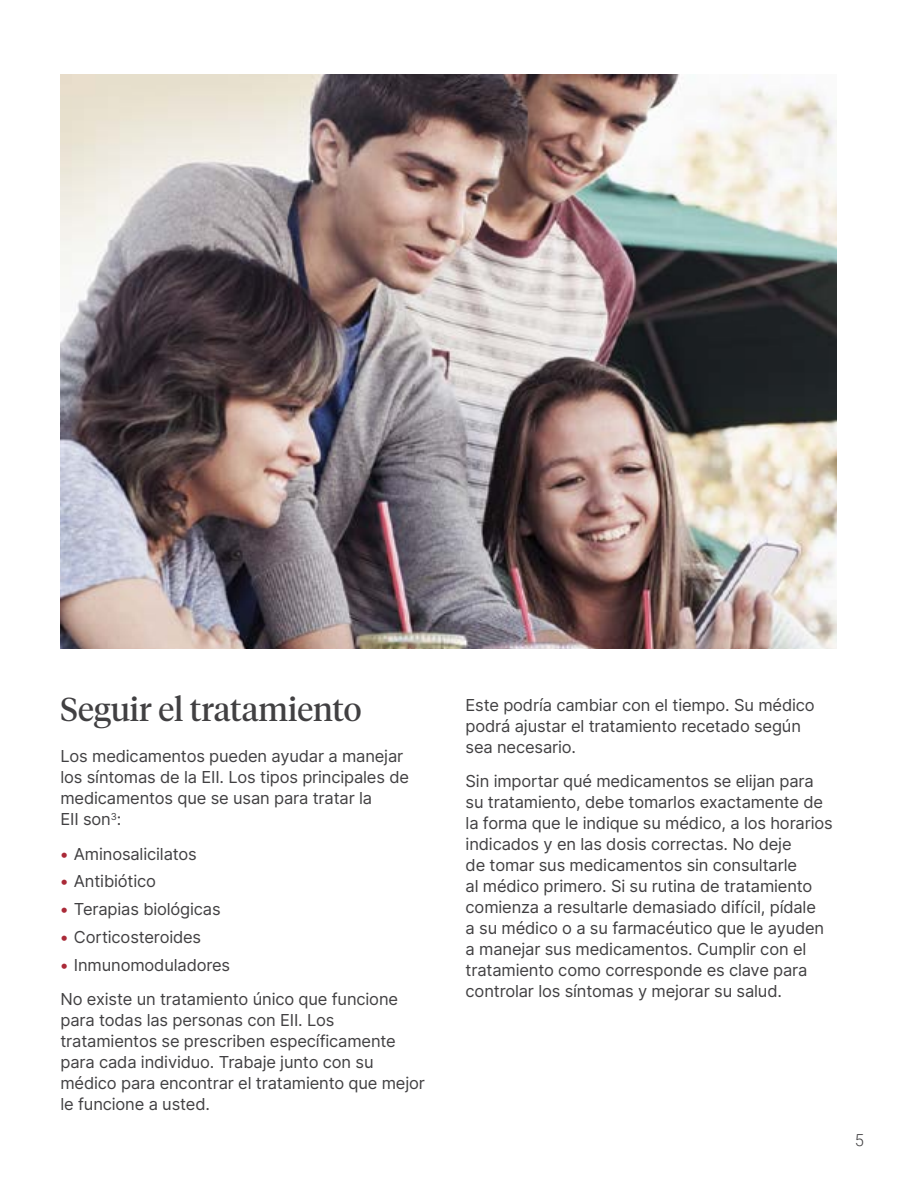
<style>
.page{position:relative;width:918px;height:1188px;background:#fff}
.page>*{position:absolute;margin:0;border:0;box-sizing:border-box;transform-origin:0 0}
._2nd_level_head{font:33px "Tiempos Headline";color:#414042}
.body_copy{font:16.5px/21px "Inter";letter-spacing:-.01em;color:#414042}
.t1{font:300 16.5px "Roboto";color:#414042}
.s1{font-weight:700;color:#aa2a38}
</style>
<div class="page">
<img style="left:61px;top:74px;width:776px;height:575px">
<p class="_2nd_level_head" style="left:60px;top:687px;width:303px">Seguir el tratamiento</p>
<p class="body_copy" style="left:60px;top:745px;width:350px">Los medicamentos pueden ayudar a manejar los síntomas de la EII. Los tipos principales de medicamentos que se usan para tratar la<br>EII son<sup>3</sup>:</p>
<p class="body_copy" style="left:60px;top:843px;width:138px"><span class="s1">•</span> Aminosalicilatos</p>
<p class="body_copy" style="left:60px;top:871px;width:97px"><span class="s1">•</span> Antibiótico</p>
<p class="body_copy" style="left:60px;top:898px;width:162px"><span class="s1">•</span> Terapias biológicas</p>
<p class="body_copy" style="left:60px;top:926px;width:142px"><span class="s1">•</span> Corticosteroides</p>
<p class="body_copy" style="left:60px;top:954px;width:171px"><span class="s1">•</span> Inmunomoduladores</p>
<p class="body_copy" style="left:60px;top:988px;width:366px">No existe un tratamiento único que funcione para todas las personas con EII. Los tratamientos se prescriben específicamente para cada individuo. Trabaje junto con su médico para encontrar el tratamiento que mejor le funcione a usted.</p>
<p class="body_copy" style="left:466px;top:694px;width:351px">Este podría cambiar con el tiempo. Su médico podrá ajustar el tratamiento recetado según sea necesario.</p>
<p class="body_copy" style="left:466px;top:771px;width:369px">Sin importar qué medicamentos se elijan para su tratamiento, debe tomarlos exactamente de la forma que le indique su médico, a los horarios indicados y en las dosis correctas. No deje<br>de tomar sus medicamentos sin consultarle<br>al médico primero. Si su rutina de tratamiento comienza a resultarle demasiado difícil, pídale<br>a su médico o a su farmacéutico que le ayuden a manejar sus medicamentos. Cumplir con el tratamiento como corresponde es clave para controlar los síntomas y mejorar su salud.</p>
<p class="t1" style="left:855px;top:1129px;width:11px">5</p>
</div>
